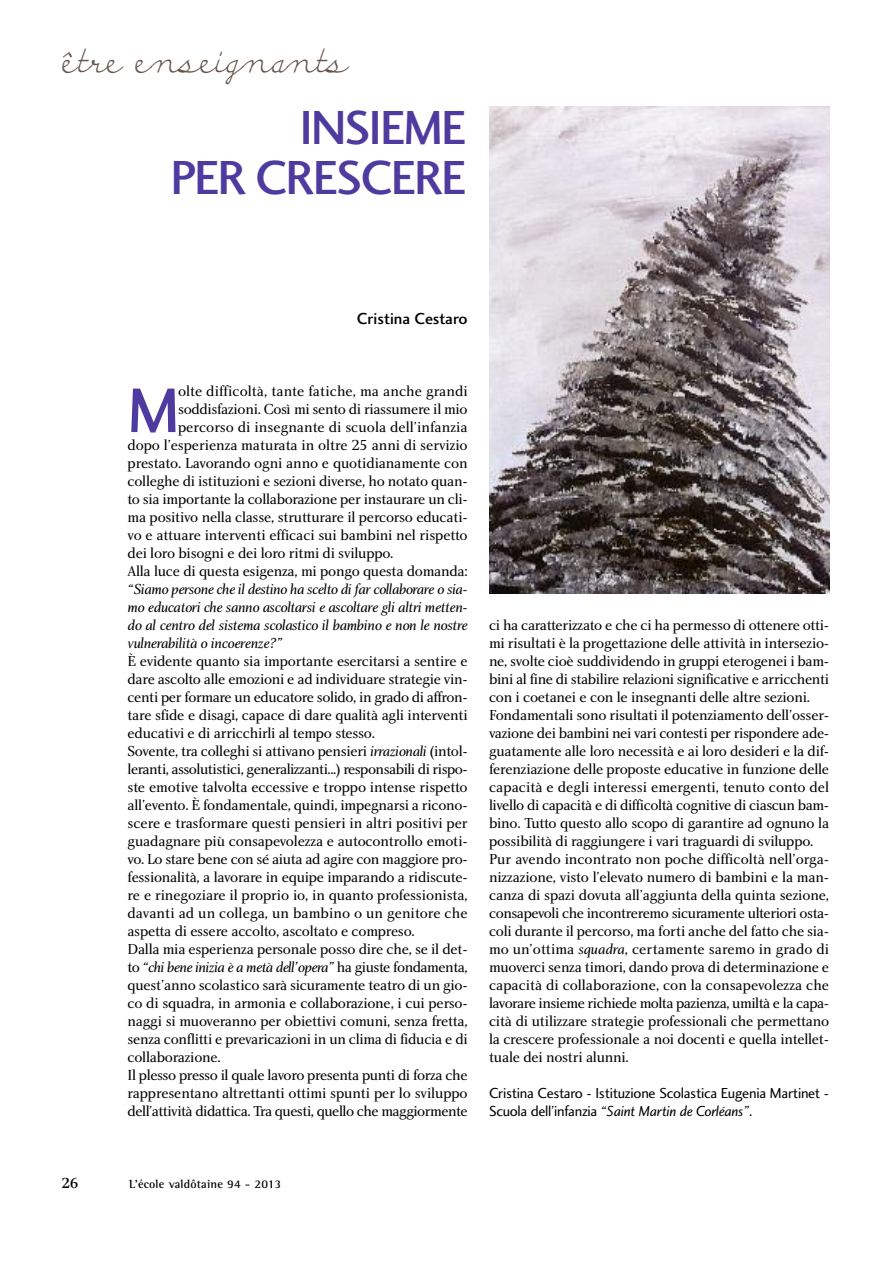
<style>
.page{position:relative;width:893px;height:1263px;background:#fff}
.page>*{position:absolute;margin:0;border:0;box-sizing:border-box;transform-origin:0 0}
.t1{font:65.1px "Charlotte Sans Medium Plain";color:#4e3b9f}
.t2{font:49.5px/49.5px "Charlotte Sans Medium Plain";letter-spacing:-.035em;color:#4e3b9f;text-align:right}
.t3{font:33px "Discipuli Britannica";color:#65564c}
.t4{font:16.5px "Charlotte Sans Medium Plain";color:#000}
.t5{font:15px/18px "Charlotte Book Plain";letter-spacing:-.02em;color:#000}
.t6{font:15px/18px "Charlotte Book Italic Plain";letter-spacing:-.02em;color:#000;text-align:justify}
.t7{font:15px "Charlotte Sans Book Plain";letter-spacing:-.015em;color:#000}
.t8{font:15px "Charlotte Sans Book Italic Plain";letter-spacing:-.02em;color:#000}
.t9{font:15px "Charlotte Book Plain";letter-spacing:.005em;color:#000}
.t10{font:15px "Charlotte Book Plain";color:#000}
.t11{font:15px "Charlotte Medium Plain";color:#000}
.t12{font:700 12px "Rotis Semi Serif";letter-spacing:.015em;color:#000}
.s1{font-family:"Charlotte Book Italic Plain"}
.s2{font-family:"Charlotte Book Plain"}
.s3{font-family:"Charlotte Sans Book Plain"}
</style>
<div class="page">
<img style="left:489px;top:106px;width:340px;height:488px">
<h3 class="t3" style="left:63px;top:40px;width:287px">être enseignants</h3>
<h2 class="t2" style="left:170px;top:108px;width:297px">INSIEME<br>PER CRESCERE</h2>
<p class="t11" style="left:62px;top:1177px;width:19px">26</p>
<p class="t4" style="left:357px;top:312px;width:112px">Cristina Cestaro</p>
<h1 class="t1" style="left:128px;top:386px;width:54px">M</h1>
<p class="t9" style="left:178px;top:385px;width:291px">olte difficoltà, tante fatiche, ma anche grandi</p>
<p class="t5" style="left:178px;top:401px;width:291px">soddisfazioni. Così mi sento di riassumere il mio</p>
<p class="t10" style="left:178px;top:421px;width:291px">percorso di insegnante di scuola dell’infanzia</p>
<p class="t5" style="left:128px;top:437px;width:342px">dopo l’esperienza maturata in oltre 25 anni di servizio</p>
<p class="t5" style="left:128px;top:455px;width:342px">prestato. Lavorando ogni anno e quotidianamente con</p>
<p class="t5" style="left:128px;top:473px;width:342px">colleghe di istituzioni e sezioni diverse, ho notato quan-</p>
<p class="t5" style="left:128px;top:491px;width:342px">to sia importante la collaborazione per instaurare un cli-</p>
<p class="t5" style="left:128px;top:509px;width:342px">ma positivo nella classe, strutturare il percorso educati-</p>
<p class="t5" style="left:128px;top:527px;width:342px">vo e attuare interventi efficaci sui bambini nel rispetto</p>
<p class="t5" style="left:128px;top:545px;width:267px">dei loro bisogni e dei loro ritmi di sviluppo.</p>
<p class="t5" style="left:128px;top:563px;width:342px">Alla luce di questa esigenza, mi pongo questa domanda:</p>
<p class="t6" style="left:128px;top:581px;width:342px">“Siamo persone che il destino ha scelto di far collaborare o sia&shy;mo educatori che sanno ascoltarsi e ascoltare gli altri metten&shy;do al centro del sistema scolastico il bambino e non le nostre vulnerabilità o incoerenze?”</p>
<p class="t5" style="left:128px;top:653px;width:342px">È evidente quanto sia importante esercitarsi a sentire e dare ascolto alle emozioni e ad individuare strategie vin&shy;centi per formare un educatore solido, in grado di affron&shy;tare sfide e disagi, capace di dare qualità agli interventi educativi e di arricchirli al tempo stesso.<br>Sovente, tra colleghi si attivano pensieri <span class="s1">irrazionali</span> (intol&shy;leranti, assolutistici, generalizzanti...) responsabili di rispo&shy;ste emotive talvolta eccessive e troppo intense rispetto all’evento. È fondamentale, quindi, impegnarsi a ricono&shy;scere e trasformare questi pensieri in altri positivi per guadagnare più consapevolezza e autocontrollo emoti&shy;vo. Lo stare bene con sé aiuta ad agire con maggiore pro&shy;fessionalità, a lavorare in equipe imparando a ridiscute&shy;re e rinegoziare il proprio io, in quanto professionista, davanti ad un collega, un bambino o un genitore che aspetta di essere accolto, ascoltato e compreso.<br>Dalla mia esperienza personale posso dire che, se il det-</p>
<p class="t6" style="left:128px;top:959px;width:342px"><span class="s2">to</span> “chi bene inizia è a metà dell’opera” <span class="s2">ha giuste fondamenta,</span></p>
<p class="t5" style="left:128px;top:977px;width:342px">quest’anno scolastico sarà sicuramente teatro di un gio&shy;co di squadra, in armonia e collaborazione, i cui perso&shy;naggi si muoveranno per obiettivi comuni, senza fretta, senza conflitti e prevaricazioni in un clima di fiducia e di collaborazione.<br>Il plesso presso il quale lavoro presenta punti di forza che rappresentano altrettanti ottimi spunti per lo sviluppo dell’attività didattica. Tra questi, quello che maggiormente</p>
<p class="t5" style="left:489px;top:617px;width:342px">ci ha caratterizzato e che ci ha permesso di ottenere otti&shy;mi risultati è la progettazione delle attività in intersezio&shy;ne, svolte cioè suddividendo in gruppi eterogenei i bam&shy;bini al fine di stabilire relazioni significative e arricchenti con i coetanei e con le insegnanti delle altre sezioni.<br>Fondamentali sono risultati il potenziamento dell’osser&shy;vazione dei bambini nei vari contesti per rispondere ade&shy;guatamente alle loro necessità e ai loro desideri e la dif&shy;ferenziazione delle proposte educative in funzione delle capacità e degli interessi emergenti, tenuto conto del livello di capacità e di difficoltà cognitive di ciascun bam&shy;bino. Tutto questo allo scopo di garantire ad ognuno la possibilità di raggiungere i vari traguardi di sviluppo.<br>Pur avendo incontrato non poche difficoltà nell’orga&shy;nizzazione, visto l’elevato numero di bambini e la man&shy;canza di spazi dovuta all’aggiunta della quinta sezione, consapevoli che incontreremo sicuramente ulteriori osta&shy;coli durante il percorso, ma forti anche del fatto che sia&shy;mo un’ottima <span class="s1">squadra</span>, certamente saremo in grado di muoverci senza timori, dando prova di determinazione e capacità di collaborazione, con la consapevolezza che lavorare insieme richiede molta pazienza, umiltà e la capa&shy;cità di utilizzare strategie professionali che permettano la crescere professionale a noi docenti e quella intellet&shy;tuale dei nostri alunni.</p>
<p class="t7" style="left:489px;top:1087px;width:342px">Cristina Cestaro - Istituzione Scolastica Eugenia Martinet -</p>
<p class="t8" style="left:489px;top:1105px;width:265px"><span class="s3">Scuola dell’infanzia</span> “Saint Martin de Corléans”<span class="s3">.</span></p>
<p class="t12" style="left:129px;top:1180px;width:154px">L’école valdôtaine 94 - 2013</p>
</div>
